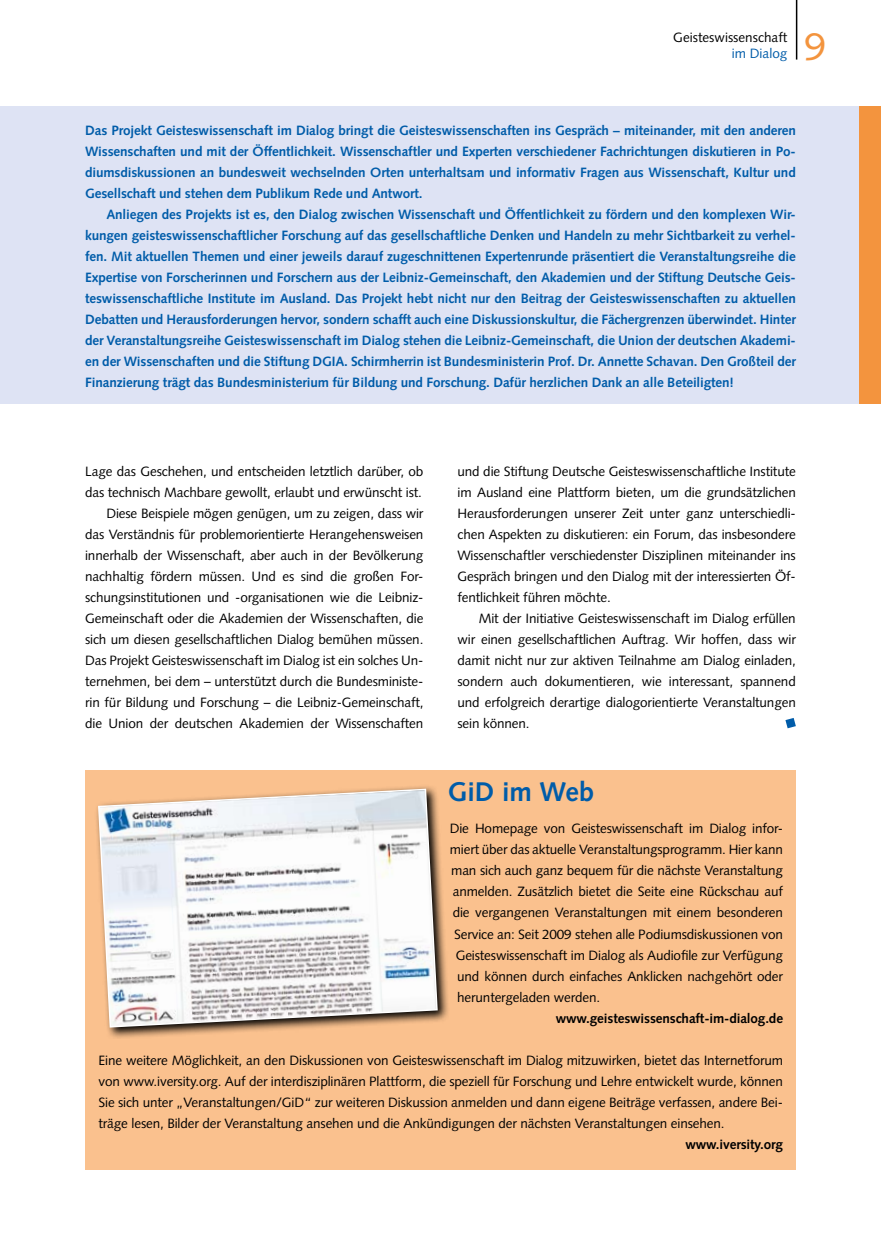
<style>
.page{position:relative;width:881px;height:1251px;background:#fff}
.page>*{position:absolute;margin:0;border:0;box-sizing:border-box;transform-origin:0 0}
.t1{font:39px "Syntax";color:#f3943e}
.t2{font:700 27px "Syntax";color:#005ca9}
.t3{font:13.5px/21px "Syntax";letter-spacing:-.01em;color:#000;text-align:justify}
.t4{font:700 13.5px/21px "Syntax";letter-spacing:-.01em;color:#005ca9;text-align:justify}
.t5{font:700 13.5px "Syntax";letter-spacing:-.01em;color:#000}
.t6{font:13.5px "Syntax";color:#005ca9}
</style>
<div class="page">
<div style="left:0;top:106px;width:880px;height:298px;background:#dee3f4"></div>
<div style="left:85px;top:770px;width:710px;height:399px;background:#fac18e"></div>
<svg style="left:785px;top:718px;width:10px;height:10px"></svg>
<hr style="left:795px;top:0;width:2px;height:60px;background:#000">
<div style="left:859px;top:106px;width:21px;height:298px;background:#f3943e"></div>
<svg style="left:96px;top:786px;width:352px;height:252px"></svg>
<svg style="left:97px;top:787px;width:341px;height:241px"></svg>
<p class="t3" style="left:673px;top:26px;width:115px">Geisteswissenschaft</p>
<p class="t6" style="left:731px;top:45px;width:57px">im Dialog</p>
<h1 class="t1" style="left:804px;top:23px;width:23px">9</h1>
<p class="t4" style="left:85px;top:120px;width:712px">Das Projekt Geisteswissenschaft im Dialog bringt die Geisteswissenschaften ins Gespräch – miteinander, mit den anderen Wissenschaften und mit der Öffentlichkeit. Wissenschaftler und Experten verschiedener Fachrichtungen diskutieren in Po&shy;diumsdiskussionen an bundesweit wechselnden Orten unterhaltsam und informativ Fragen aus Wissenschaft, Kultur und Gesellschaft und stehen dem Publikum Rede und Antwort.</p>
<p class="t4" style="left:85px;top:204px;width:712px;text-indent:21px">Anliegen des Projekts ist es, den Dialog zwischen Wissenschaft und Öffentlichkeit zu fördern und den komplexen Wir&shy;kungen geisteswissenschaftlicher Forschung auf das gesellschaftliche Denken und Handeln zu mehr Sichtbarkeit zu verhel&shy;fen. Mit aktuellen Themen und einer jeweils darauf zugeschnittenen Expertenrunde präsentiert die Veranstaltungsreihe die Expertise von Forscherinnen und Forschern aus der Leibniz-Gemeinschaft, den Akademien und der Stiftung Deutsche Geis&shy;teswissenschaftliche Institute im Ausland. Das Projekt hebt nicht nur den Beitrag der Geisteswissenschaften zu aktuellen Debatten und Herausforderungen hervor, sondern schafft auch eine Diskussionskultur, die Fächergrenzen überwindet. Hinter der Veranstaltungsreihe Geisteswissenschaft im Dialog stehen die Leibniz-Gemeinschaft, die Union der deutschen Akademi&shy;en der Wissenschaften und die Stiftung DGIA. Schirmherrin ist Bundesministerin Prof. Dr. Annette Schavan. Den Großteil der Finanzierung trägt das Bundesministerium für Bildung und Forschung. Dafür herzlichen Dank an alle Beteiligten!</p>
<p class="t3" style="left:85px;top:461px;width:340px;text-align:right">Lage das Geschehen, und entscheiden letztlich darüber, ob das technisch Machbare gewollt, erlaubt und erwünscht ist.<br>Diese Beispiele mögen genügen, um zu zeigen, dass wir das Verständnis für problemorientierte Herangehensweisen innerhalb der Wissenschaft, aber auch in der Bevölkerung nachhaltig fördern müssen. Und es sind die großen For&shy;schungsinstitutionen und -organisationen wie die Leibniz-Gemeinschaft oder die Akademien der Wissenschaften, die sich um diesen gesellschaftlichen Dialog bemühen müssen.<br>Das Projekt Geisteswissenschaft im Dialog ist ein solches Un&shy;ternehmen, bei dem – unterstützt durch die Bundesministe&shy;rin für Bildung und Forschung – die Leibniz-Gemeinschaft, die Union der deutschen Akademien der Wissenschaften</p>
<p class="t3" style="left:457px;top:461px;width:340px">und die Stiftung Deutsche Geisteswissenschaftliche Institute im Ausland eine Plattform bieten, um die grundsätzlichen Herausforderungen unserer Zeit unter ganz unterschiedli&shy;chen Aspekten zu diskutieren: ein Forum, das insbesondere Wissenschaftler verschiedenster Disziplinen miteinander ins Gespräch bringen und den Dialog mit der interessierten Öf&shy;fentlichkeit führen möchte.</p>
<p class="t3" style="left:457px;top:608px;width:340px;text-indent:21px">Mit der Initiative Geisteswissenschaft im Dialog erfüllen wir einen gesellschaftlichen Auftrag. Wir hoffen, dass wir damit nicht nur zur aktiven Teilnahme am Dialog einladen, sondern auch dokumentieren, wie interessant, spannend und erfolgreich derartige dialogorientierte Veranstaltungen sein können.</p>
<h2 class="t2" style="left:448px;top:776px;width:148px">GiD im Web</h2>
<p class="t3" style="left:449px;top:818px;width:335px">Die Homepage von Geisteswissenschaft im Dialog infor-</p>
<p class="t3" style="left:449px;top:839px;width:335px">miert über das aktuelle Veranstaltungsprogramm. Hier kann</p>
<p class="t3" style="left:451px;top:860px;width:333px">man sich auch ganz bequem für die nächste Veranstaltung</p>
<p class="t3" style="left:452px;top:881px;width:332px">anmelden. Zusätzlich bietet die Seite eine Rückschau auf</p>
<p class="t3" style="left:452px;top:902px;width:332px">die vergangenen Veranstaltungen mit einem besonderen</p>
<p class="t3" style="left:454px;top:923px;width:330px">Service an: Seit 2009 stehen alle Podiumsdiskussionen von</p>
<p class="t3" style="left:455px;top:944px;width:329px">Geisteswissenschaft im Dialog als Audiofile zur Verfügung</p>
<p class="t3" style="left:457px;top:965px;width:327px">und können durch einfaches Anklicken nachgehört oder</p>
<p class="t3" style="left:457px;top:986px;width:144px">heruntergeladen werden.</p>
<p class="t5" style="left:555px;top:1009px;width:228px">www.geisteswissenschaft-im-dialog.de</p>
<p class="t3" style="left:98px;top:1049px;width:685px">Eine weitere Möglichkeit, an den Diskussionen von Geisteswissenschaft im Dialog mitzuwirken, bietet das Internetforum von www.iversity.org. Auf der interdisziplinären Plattform, die speziell für Forschung und Lehre entwickelt wurde, können Sie sich unter „Veranstaltungen/GiD“ zur weiteren Diskussion anmelden und dann eigene Beiträge verfassen, andere Bei&shy;träge lesen, Bilder der Veranstaltung ansehen und die Ankündigungen der nächsten Veranstaltungen einsehen.</p>
<p class="t5" style="left:685px;top:1135px;width:99px">www.iversity.org</p>
</div>
